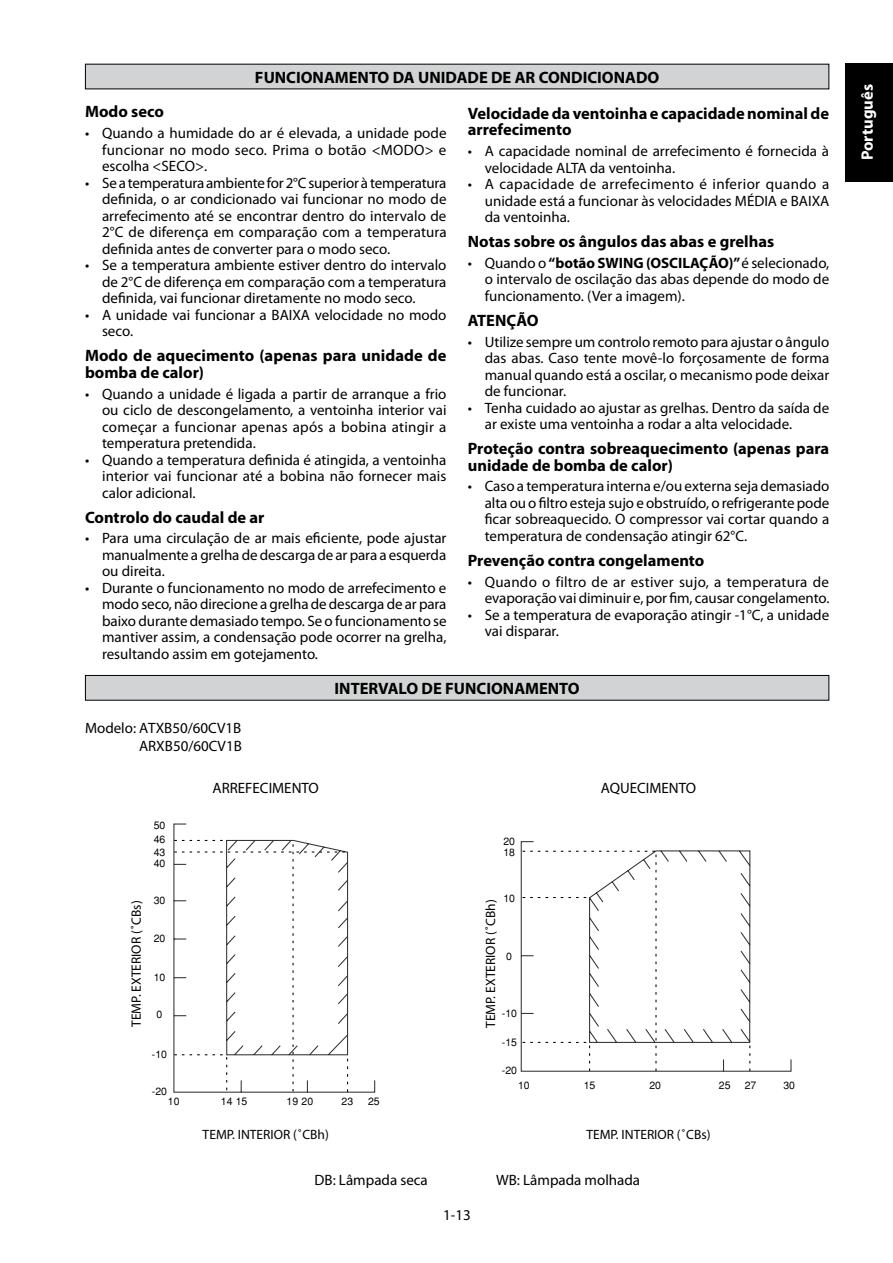
<style>
.page{position:relative;width:893px;height:1263px;background:#fff}
.page>*{position:absolute;margin:0;border:0;box-sizing:border-box;transform-origin:0 0}
.t1{font:700 16.5px/16.5px "Myriad Pro";color:#000}
.t2{font:700 16.5px "Myriad Pro";color:#fff}
.t3{font:15px/16.5px "Myriad Pro";color:#000;text-align:justify}
.t4{font:13.5px "Myriad Pro";color:#000}
.t5{font:10.5px/13.2px "Helvetica";color:#000}
.s1{font-weight:700}
</style>
<div class="page">
<div style="left:845px;top:63px;width:48px;height:118px;background:#000"></div>
<svg style="left:520px;top:841px;width:272px;height:231px"></svg>
<svg style="left:523px;top:849px;width:228px;height:221px"></svg>
<svg style="left:173px;top:823px;width:203px;height:270px"></svg>
<svg style="left:175px;top:839px;width:173px;height:252px"></svg>
<div style="left:85px;top:64px;width:744px;height:25px;background:#d1d3d4"></div>
<div style="left:85px;top:675px;width:744px;height:25px;background:#d1d3d4"></div>
<div style="left:85px;top:675px;width:744px;height:25px;border:1px solid #000"></div>
<p class="t1" style="left:255px;top:69px;width:406px">FUNCIONAMENTO DA UNIDADE DE AR CONDICIONADO</p>
<p class="t1" style="left:85px;top:104px;width:80px">Modo seco</p>
<p class="t3" style="left:102px;top:125px;width:346px;text-indent:-17px">• Quando a humidade do ar é elevada, a unidade pode funcionar no modo seco. Prima o botão &lt;MODO&gt; e escolha &lt;SECO&gt;.</p>
<p class="t3" style="left:102px;top:175px;width:346px;text-indent:-17px">• Se a temperatura ambiente for 2°C superior à temperatura definida, o ar condicionado vai funcionar no modo de arrefecimento até se encontrar dentro do intervalo de 2°C de diferença em comparação com a temperatura definida antes de converter para o modo seco.</p>
<p class="t3" style="left:102px;top:257px;width:346px;text-indent:-17px">• Se a temperatura ambiente estiver dentro do intervalo de 2°C de diferença em comparação com a temperatura definida, vai funcionar diretamente no modo seco.</p>
<p class="t3" style="left:102px;top:307px;width:346px;text-indent:-17px">• A unidade vai funcionar a BAIXA velocidade no modo seco.</p>
<p class="t1" style="left:85px;top:348px;width:363px">Modo de aquecimento (apenas para unidade de bomba de calor)</p>
<p class="t3" style="left:102px;top:386px;width:346px;text-indent:-17px">• Quando a unidade é ligada a partir de arranque a frio ou ciclo de descongelamento, a ventoinha interior vai começar a funcionar apenas após a bobina atingir a temperatura pretendida.</p>
<p class="t3" style="left:102px;top:452px;width:346px;text-indent:-17px">• Quando a temperatura definida é atingida, a ventoinha interior vai funcionar até a bobina não fornecer mais calor adicional.</p>
<p class="t1" style="left:85px;top:509px;width:181px">Controlo do caudal de ar</p>
<p class="t3" style="left:102px;top:530px;width:346px;text-indent:-17px">• Para uma circulação de ar mais eficiente, pode ajustar manualmente a grelha de descarga de ar para a esquerda ou direita.</p>
<p class="t3" style="left:102px;top:580px;width:346px;text-indent:-17px">• Durante o funcionamento no modo de arrefecimento e modo seco, não direcione a grelha de descarga de ar para baixo durante demasiado tempo. Se o funcionamento se mantiver assim, a condensação pode ocorrer na grelha, resultando assim em gotejamento.</p>
<p class="t1" style="left:468px;top:105px;width:363px">Velocidade da ventoinha e capacidade nominal de arrefecimento</p>
<p class="t3" style="left:485px;top:143px;width:346px;text-indent:-17px">• A capacidade nominal de arrefecimento é fornecida à velocidade ALTA da ventoinha.</p>
<p class="t3" style="left:485px;top:176px;width:346px;text-indent:-17px">• A capacidade de arrefecimento é inferior quando a unidade está a funcionar às velocidades MÉDIA e BAIXA da ventoinha.</p>
<p class="t1" style="left:468px;top:233px;width:308px">Notas sobre os ângulos das abas e grelhas</p>
<p class="t3" style="left:485px;top:255px;width:346px;text-indent:-17px">• Quando o <span class="s1">“botão SWING (OSCILAÇÃO)”</span> é selecionado, o intervalo de oscilação das abas depende do modo de funcionamento. (Ver a imagem).</p>
<p class="t1" style="left:468px;top:312px;width:72px">ATENÇÃO</p>
<p class="t3" style="left:485px;top:334px;width:346px;text-indent:-17px">• Utilize sempre um controlo remoto para ajustar o ângulo das abas. Caso tente movê-lo forçosamente de forma manual quando está a oscilar, o mecanismo pode deixar de funcionar.</p>
<p class="t3" style="left:485px;top:400px;width:346px;text-indent:-17px">• Tenha cuidado ao ajustar as grelhas. Dentro da saída de ar existe uma ventoinha a rodar a alta velocidade.</p>
<p class="t1" style="left:468px;top:440px;width:363px">Proteção contra sobreaquecimento (apenas para unidade de bomba de calor)</p>
<p class="t3" style="left:485px;top:478px;width:346px;text-indent:-17px">• Caso a temperatura interna e/ou externa seja demasiado alta ou o filtro esteja sujo e obstruído, o refrigerante pode ficar sobreaquecido. O compressor vai cortar quando a temperatura de condensação atingir 62°C.</p>
<p class="t1" style="left:468px;top:552px;width:238px">Prevenção contra congelamento</p>
<p class="t3" style="left:468px;top:574px;width:363px;text-align:right">• Quando o filtro de ar estiver sujo, a temperatura de evaporação vai diminuir e, por fim, causar congelamento.</p>
<p class="t3" style="left:485px;top:607px;width:346px;text-indent:-17px">• Se a temperatura de evaporação atingir -1°C, a unidade vai disparar.</p>
<p class="t3" style="left:85px;top:719px;width:158px;line-height:18px;text-align:right">Modelo: ATXB50/60CV1B<br>ARXB50/60CV1B</p>
<p class="t1" style="left:335px;top:680px;width:247px">INTERVALO DE FUNCIONAMENTO</p>
<p class="t3" style="left:213px;top:780px;width:108px">ARREFECIMENTO</p>
<p class="t3" style="left:601px;top:780px;width:97px">AQUECIMENTO</p>
<p class="t5" style="left:154px;top:819px;width:13px;text-align:justify">50<br>46<br>43</p>
<p class="t5" style="left:154px;top:857px;width:13px">40</p>
<p class="t5" style="left:154px;top:893px;width:13px">30</p>
<p class="t5" style="left:154px;top:932px;width:13px">20</p>
<p class="t5" style="left:154px;top:970px;width:13px">10</p>
<p class="t5" style="left:503px;top:835px;width:13px;line-height:11.1px">20<br>18</p>
<p class="t5" style="left:503px;top:892px;width:13px">10</p>
<p class="t4" style="left:129px;top:1027px;width:128px;rotate:-90deg">TEMP. EXTERIOR (˚CBs)</p>
<p class="t4" style="left:483px;top:1028px;width:130px;rotate:-90deg">TEMP. EXTERIOR (˚CBh)</p>
<p class="t5" style="left:506px;top:949px;width:7px">0</p>
<p class="t5" style="left:502px;top:1007px;width:17px">-10</p>
<p class="t5" style="left:502px;top:1036px;width:17px">-15</p>
<p class="t5" style="left:502px;top:1064px;width:17px">-20</p>
<p class="t5" style="left:157px;top:1008px;width:7px">0</p>
<p class="t5" style="left:152px;top:1048px;width:17px">-10</p>
<p class="t5" style="left:152px;top:1084px;width:17px">-20</p>
<p class="t5" style="left:518px;top:1079px;width:13px">10</p>
<p class="t5" style="left:584px;top:1079px;width:13px">15</p>
<p class="t5" style="left:649px;top:1079px;width:13px">20</p>
<p class="t5" style="left:719px;top:1079px;width:13px">25</p>
<p class="t5" style="left:745px;top:1079px;width:13px">27</p>
<p class="t5" style="left:783px;top:1079px;width:13px">30</p>
<p class="t5" style="left:168px;top:1094px;width:13px">10</p>
<p class="t5" style="left:221px;top:1094px;width:28px">14 15</p>
<p class="t5" style="left:287px;top:1094px;width:28px">19 20</p>
<p class="t5" style="left:342px;top:1094px;width:13px">23</p>
<p class="t5" style="left:368px;top:1094px;width:13px">25</p>
<p class="t4" style="left:203px;top:1127px;width:128px">TEMP. INTERIOR (˚CBh)</p>
<p class="t4" style="left:586px;top:1127px;width:126px">TEMP. INTERIOR (˚CBs)</p>
<p class="t3" style="left:315px;top:1172px;width:115px">DB: Lâmpada seca</p>
<p class="t3" style="left:496px;top:1172px;width:146px">WB: Lâmpada molhada</p>
<p class="t3" style="left:443px;top:1207px;width:29px">1-13</p>
<p class="t2" style="left:858px;top:160px;width:78px;rotate:-90deg">Português</p>
</div>
